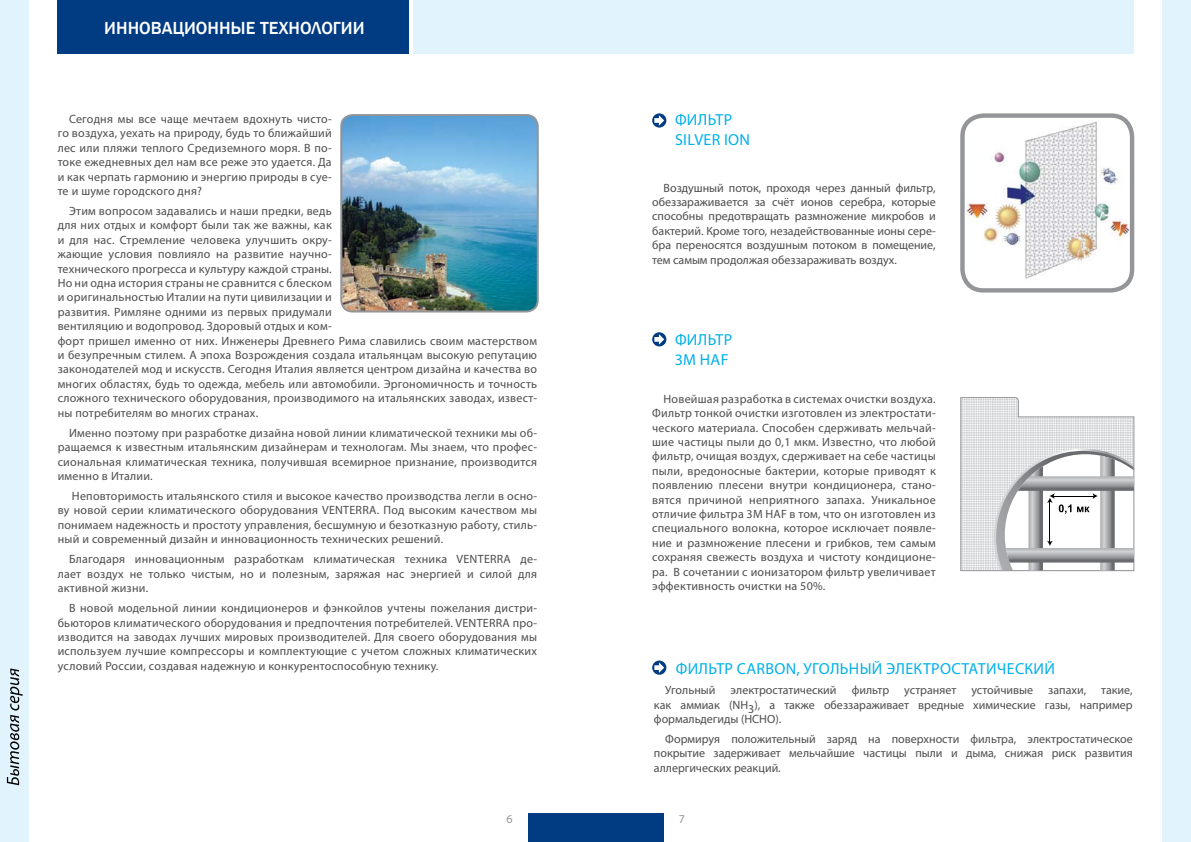
<style>
.page{position:relative;width:1191px;height:842px;background:#fff}
.page>*{position:absolute;margin:0;border:0;box-sizing:border-box;transform-origin:0 0}
.t1{font:500 18px "Franklin Gothic";color:#fff}
.t2{font:16px/19.2px "Myriad Pro";letter-spacing:.02em;color:#00b0e9}
.t3{font:16px "Myriad Pro";letter-spacing:.105em;color:#00b0e9}
.t4{font:12px/14.4px "Myriad Pro";letter-spacing:.02em;color:#4d4d4f;text-align:justify}
.t5{font:12px "Myriad Pro";color:#4d4d4f}
.t6{font:12px "Myriad Pro";color:#939598}
</style>
<div class="page">
<div style="left:0;top:0;width:28px;height:842px;background:#e1f4fd"></div>
<svg style="left:7px;top:668px;width:16px;height:117px"></svg>
<div style="left:528px;top:813px;width:67px;height:29px;background:#013b82"></div>
<div style="left:1162px;top:0;width:29px;height:842px;background:#e1f4fd"></div>
<div style="left:595px;top:813px;width:69px;height:29px;background:#013b82"></div>
<div style="left:57px;top:0;width:351px;height:54px;background:#013b82"></div>
<div style="left:413px;top:0;width:721px;height:54px;background:#e1f4fd"></div>
<img style="left:343px;top:117px;width:195px;height:194px">
<div style="left:340px;top:114px;width:199px;height:198px;border:2px solid #939598;border-radius:11px"></div>
<img style="left:965px;top:120px;width:164px;height:162px">
<div style="left:960px;top:113px;width:174px;height:180px;border:4px solid #939598;border-radius:21px"></div>
<svg style="left:652px;top:113px;width:14px;height:15px"></svg>
<svg style="left:654px;top:115px;width:10px;height:11px"></svg>
<svg style="left:960px;top:397px;width:174px;height:174px"></svg>
<svg style="left:652px;top:332px;width:14px;height:14px"></svg>
<svg style="left:654px;top:334px;width:10px;height:11px"></svg>
<svg style="left:652px;top:660px;width:14px;height:15px"></svg>
<svg style="left:654px;top:662px;width:10px;height:11px"></svg>
<h1 class="t1" style="left:104px;top:17px;width:13px">ИННО</h1>
<h1 class="t1" style="left:151px;top:17px;width:46px">ВАЦИОНН</h1>
<h1 class="t1" style="left:231px;top:17px;width:122px">ЫЕ ТЕХНОЛОГИИ</h1>
<p class="t4" style="left:58px;top:112px;width:275px;text-indent:11px">СЕГОДНЯ МЫ ВСЕ ЧАЩЕ МЕЧТАЕМ ВДОХНУТЬ ЧИСТО-ГО ВОЗДУХА, УЕХАТЬ НА ПРИРОДУ, БУДЬ ТО БЛИЖАЙШИЙ ЛЕС ИЛИ ПЛЯЖИ ТЕПЛОГО СРЕДИЗЕМНОГО МОРЯ. В ПО-ТОКЕ ЕЖЕДНЕВНЫХ ДЕЛ НАМ ВСЕ РЕЖЕ ЭТО УДАЕТСЯ. ДА И КАК ЧЕРПАТЬ ГАРМОНИЮ И ЭНЕРГИЮ ПРИРОДЫ В СУЕ-ТЕ И ШУМЕ ГОРОДСКОГО ДНЯ?</p>
<p class="t4" style="left:58px;top:204px;width:481px;text-align:left;text-indent:11px">ЭТИМ ВОПРОСОМ ЗАДАВАЛИСЬ И НАШИ ПРЕДКИ, ВЕДЬ<br>ДЛЯ НИХ ОТДЫХ И КОМФОРТ БЫЛИ ТАК ЖЕ ВАЖНЫ, КАК<br>И ДЛЯ НАС. СТРЕМЛЕНИЕ ЧЕЛОВЕКА УЛУЧШИТЬ ОКРУ-<br>ЖАЮЩИЕ УСЛОВИЯ ПОВЛИЯЛО НА РАЗВИТИЕ НАУЧНО-<br>ТЕХНИЧЕСКОГО ПРОГРЕССА И КУЛЬТУРУ КАЖДОЙ СТРАНЫ.<br>НО НИ ОДНА ИСТОРИЯ СТРАНЫ НЕ СРАВНИТСЯ С БЛЕСКОМ<br>И ОРИГИНАЛЬНОСТЬЮ ИТАЛИИ НА ПУТИ ЦИВИЛИЗАЦИИ И<br>РАЗВИТИЯ. РИМЛЯНЕ ОДНИМИ ИЗ ПЕРВЫХ ПРИДУМАЛИ<br>ВЕНТИЛЯЦИЮ И ВОДОПРОВОД. ЗДОРОВЫЙ ОТДЫХ И КОМ-<br>ФОРТ ПРИШЕЛ ИМЕННО ОТ НИХ. ИНЖЕНЕРЫ ДРЕВНЕГО РИМА СЛАВИЛИСЬ СВОИМ МАСТЕРСТВОМ И БЕЗУПРЕЧНЫМ СТИЛЕМ. А ЭПОХА ВОЗРОЖДЕНИЯ СОЗДАЛА ИТАЛЬЯНЦАМ ВЫСОКУЮ РЕПУТАЦИЮ ЗАКОНОДАТЕЛЕЙ МОД И ИСКУССТВ. СЕГОДНЯ ИТАЛИЯ ЯВЛЯЕТСЯ ЦЕНТРОМ ДИЗАЙНА И КАЧЕСТВА ВО МНОГИХ ОБЛАСТЯХ, БУДЬ ТО ОДЕЖДА, МЕБЕЛЬ ИЛИ АВТОМОБИЛИ. ЭРГОНОМИЧНОСТЬ И ТОЧНОСТЬ СЛОЖНОГО ТЕХНИЧЕСКОГО ОБОРУДОВАНИЯ, ПРОИЗВОДИМОГО НА ИТАЛЬЯНСКИХ ЗАВОДАХ, ИЗВЕСТ-НЫ ПОТРЕБИТЕЛЯМ ВО МНОГИХ СТРАНАХ.</p>
<p class="t4" style="left:58px;top:425px;width:481px;text-indent:11px">ИМЕННО ПОЭТОМУ ПРИ РАЗРАБОТКЕ ДИЗАЙНА НОВОЙ ЛИНИИ КЛИМАТИЧЕСКОЙ ТЕХНИКИ МЫ ОБ-РАЩАЕМСЯ К ИЗВЕСТНЫМ ИТАЛЬЯНСКИМ ДИЗАЙНЕРАМ И ТЕХНОЛОГАМ. МЫ ЗНАЕМ, ЧТО ПРОФЕС-СИОНАЛЬНАЯ КЛИМАТИЧЕСКАЯ ТЕХНИКА, ПОЛУЧИВШАЯ ВСЕМИРНОЕ ПРИЗНАНИЕ, ПРОИЗВОДИТСЯ ИМЕННО В ИТАЛИИ.</p>
<p class="t4" style="left:58px;top:489px;width:481px;text-indent:14px">НЕПОВТОРИМОСТЬ ИТАЛЬЯНСКОГО СТИЛЯ И ВЫСОКОЕ КАЧЕСТВО ПРОИЗВОДСТВА ЛЕГЛИ В ОСНО-ВУ НОВОЙ СЕРИИ КЛИМАТИЧЕСКОГО ОБОРУДОВАНИЯ VENTERRA. ПОД ВЫСОКИМ КАЧЕСТВОМ МЫ ПОНИМАЕМ НАДЕЖНОСТЬ И ПРОСТОТУ УПРАВЛЕНИЯ, БЕСШУМНУЮ И БЕЗОТКАЗНУЮ РАБОТУ, СТИЛЬ-НЫЙ И СОВРЕМЕННЫЙ ДИЗАЙН И ИННОВАЦИОННОСТЬ ТЕХНИЧЕСКИХ РЕШЕНИЙ.</p>
<p class="t4" style="left:58px;top:552px;width:481px;text-indent:11px">БЛАГОДАРЯ ИННОВАЦИОННЫМ РАЗРАБОТКАМ КЛИМАТИЧЕСКАЯ ТЕХНИКА VENTERRA ДЕ-ЛАЕТ ВОЗДУХ НЕ ТОЛЬКО ЧИСТЫМ, НО И ПОЛЕЗНЫМ, ЗАРЯЖАЯ НАС ЭНЕРГИЕЙ И СИЛОЙ ДЛЯ АКТИВНОЙ ЖИЗНИ.</p>
<p class="t4" style="left:58px;top:601px;width:481px;text-indent:11px">В НОВОЙ МОДЕЛЬНОЙ ЛИНИИ КОНДИЦИОНЕРОВ И ФЭНКОЙЛОВ УЧТЕНЫ ПОЖЕЛАНИЯ ДИСТРИ-БЬЮТОРОВ КЛИМАТИЧЕСКОГО ОБОРУДОВАНИЯ И ПРЕДПОЧТЕНИЯ ПОТРЕБИТЕЛЕЙ. VENTERRA ПРО-ИЗВОДИТСЯ НА ЗАВОДАХ ЛУЧШИХ МИРОВЫХ ПРОИЗВОДИТЕЛЕЙ. ДЛЯ СВОЕГО ОБОРУДОВАНИЯ МЫ ИСПОЛЬЗУЕМ ЛУЧШИЕ КОМПРЕССОРЫ И КОМПЛЕКТУЮЩИЕ С УЧЕТОМ СЛОЖНЫХ КЛИМАТИЧЕСКИХ УСЛОВИЙ РОССИИ, СОЗДАВАЯ НАДЕЖНУЮ И КОНКУРЕНТОСПОСОБНУЮ ТЕХНИКУ.</p>
<h2 class="t2" style="left:675px;top:110px;width:50px">ФИЛЬТР<br>SILVER</h2>
<h2 class="t2" style="left:724px;top:129px;width:16px">ION</h2>
<p class="t4" style="left:652px;top:180px;width:285px;text-indent:11px">ВОЗДУШНЫЙ ПОТОК, ПРОХОДЯ ЧЕРЕЗ ДАННЫЙ ФИЛЬТР, ОБЕЗЗАРАЖИВАЕТСЯ ЗА СЧЁТ ИОНОВ СЕРЕБРА, КОТОРЫЕ СПОСОБНЫ ПРЕДОТВРАЩАТЬ РАЗМНОЖЕНИЕ МИКРОБОВ И БАКТЕРИЙ. КРОМЕ ТОГО, НЕЗАДЕЙСТВОВАННЫЕ ИОНЫ СЕРЕ-БРА ПЕРЕНОСЯТСЯ ВОЗДУШНЫМ ПОТОКОМ В ПОМЕЩЕНИЕ, ТЕМ САМЫМ ПРОДОЛЖАЯ ОБЕЗЗАРАЖИВАТЬ ВОЗДУХ.</p>
<h2 class="t2" style="left:675px;top:330px;width:59px">ФИЛЬТР<br>3M HAF</h2>
<p class="t4" style="left:652px;top:391px;width:285px;text-indent:11px">НОВЕЙШАЯ РАЗРАБОТКА В СИСТЕМАХ ОЧИСТКИ ВОЗДУХА.<br>ФИЛЬТР ТОНКОЙ ОЧИСТКИ ИЗГОТОВЛЕН ИЗ ЭЛЕКТРОСТАТИ-ЧЕСКОГО МАТЕРИАЛА. СПОСОБЕН СДЕРЖИВАТЬ МЕЛЬЧАЙ-ШИЕ ЧАСТИЦЫ ПЫЛИ ДО 0,1 МКМ. ИЗВЕСТНО, ЧТО ЛЮБОЙ ФИЛЬТР, ОЧИЩАЯ ВОЗДУХ, СДЕРЖИВАЕТ НА СЕБЕ ЧАСТИЦЫ ПЫЛИ, ВРЕДОНОСНЫЕ БАКТЕРИИ, КОТОРЫЕ ПРИВОДЯТ К ПОЯВЛЕНИЮ ПЛЕСЕНИ ВНУТРИ КОНДИЦИОНЕРА, СТАНО-ВЯТСЯ ПРИЧИНОЙ НЕПРИЯТНОГО ЗАПАХА. УНИКАЛЬНОЕ ОТЛИЧИЕ ФИЛЬТРА 3M HAF В ТОМ, ЧТО ОН ИЗГОТОВЛЕН ИЗ СПЕЦИАЛЬНОГО ВОЛОКНА, КОТОРОЕ ИСКЛЮЧАЕТ ПОЯВЛЕ-НИЕ И РАЗМНОЖЕНИЕ ПЛЕСЕНИ И ГРИБКОВ, ТЕМ САМЫМ СОХРАНЯЯ СВЕЖЕСТЬ ВОЗДУХА И ЧИСТОТУ КОНДИЦИОНЕ-РА. В СОЧЕТАНИИ С ИОНИЗАТОРОМ ФИЛЬТР УВЕЛИЧИВАЕТ ЭФФЕКТИВНОСТЬ ОЧИСТКИ НА 50%.</p>
<h2 class="t3" style="left:676px;top:658px;width:240px">ФИЛЬТР CARBON, УГОЛЬНЫЙ ЭЛЕКТРОСТ</h2>
<h2 class="t2" style="left:968px;top:658px;width:49px">АТИЧЕСКИ</h2>
<h2 class="t2" style="left:1044px;top:658px;width:12px">Й</h2>
<p class="t5" style="left:665px;top:683px;width:52px">УГОЛЬНЫЙ</p>
<p class="t5" style="left:730px;top:683px;width:107px">ЭЛЕКТРОСТАТИЧЕСКИЙ</p>
<p class="t4" style="left:851px;top:683px;width:39px">ФИЛЬТР</p>
<p class="t5" style="left:904px;top:683px;width:54px">УСТРАНЯЕТ</p>
<p class="t5" style="left:971px;top:683px;width:63px">УСТОЙЧИВЫЕ</p>
<p class="t4" style="left:1048px;top:683px;width:39px">ЗАПАХИ,</p>
<p class="t4" style="left:654px;top:683px;width:480px;text-indent:447px">ТАКИЕ, КАК АММИАК (NH3), А ТАКЖЕ ОБЕЗЗАРАЖИВАЕТ ВРЕДНЫЕ ХИМИЧЕСКИЕ ГАЗЫ, НАПРИМЕР ФОРМАЛЬДЕГИДЫ (НСНО).</p>
<p class="t4" style="left:654px;top:732px;width:480px;text-indent:11px">ФОРМИРУЯ ПОЛОЖИТЕЛЬНЫЙ ЗАРЯД НА ПОВЕРХНОСТИ ФИЛЬТРА, ЭЛЕКТРОСТАТИЧЕСКОЕ ПОКРЫТИЕ ЗАДЕРЖИВАЕТ МЕЛЬЧАЙШИЕ ЧАСТИЦЫ ПЫЛИ И ДЫМА, СНИЖАЯ РИСК РАЗВИТИЯ АЛЛЕРГИЧЕСКИХ РЕАКЦИЙ.</p>
<p class="t6" style="left:506px;top:811px;width:8px">6</p>
<p class="t6" style="left:679px;top:811px;width:8px">7</p>
</div>
